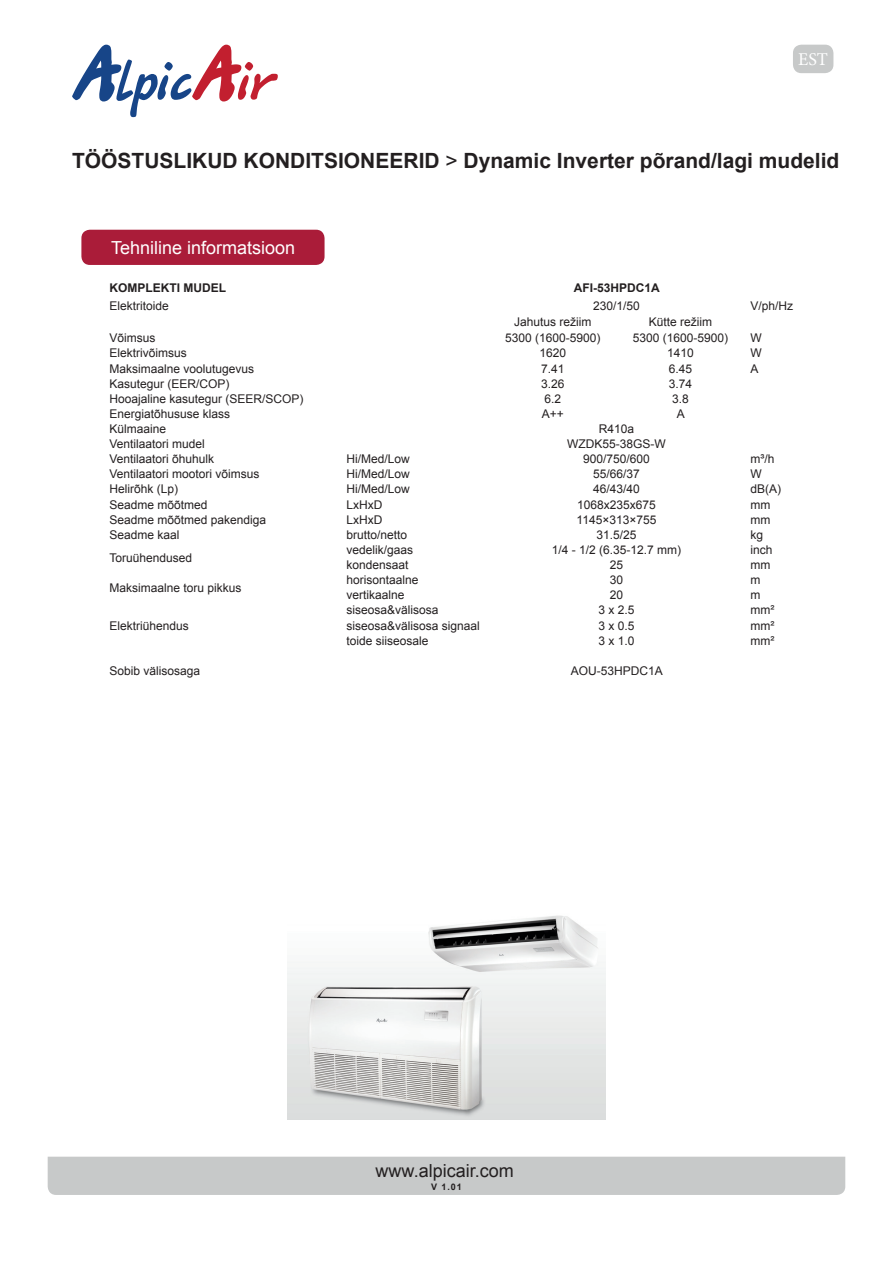
<style>
.page{position:relative;width:893px;height:1263px;background:#fff}
.page>*{position:absolute;margin:0;border:0;box-sizing:border-box;transform-origin:0 0}
.t1{font:700 21px "Arial";color:#231f20}
.t2{font:18px "Arial";color:#fff}
.t3{font:18px "Arial";color:#231f20}
.t4{font:18px "Minion Pro";color:#fff}
.Body_Row{font:12px/15.1px "Arial";color:#231f20}
.Header_Row{font:700 12px "Arial";color:#231f20}
.t5{font:700 9px "Arial";color:#231f20}
.s1{font-weight:400}
</style>
<div class="page">
<img style="left:287px;top:915px;width:319px;height:204px">
<svg style="left:72px;top:45px;width:206px;height:72px"></svg>
<div style="left:48px;top:1157px;width:797px;height:38px;background:#c7c9c9"></div>
<div style="left:793px;top:45px;width:40px;height:28px;background:#c7c9c9;border-radius:9px"></div>
<div style="left:81px;top:230px;width:244px;height:35px;background:#aa1c39;border-radius:9px"></div>
<h2 class="t4" style="left:798px;top:47px;width:31px">EST</h2>
<h1 class="t1" style="left:72px;top:146px;width:769px">TÖÖSTUSLIKUD KONDITSIONEERID <span class="s1">&gt;</span> Dynamic Inverter põrand/lagi mudelid</h1>
<h2 class="t2" style="left:111px;top:236px;width:186px">Tehniline informatsioon</h2>
<p class="Header_Row" style="left:109px;top:280px;width:118px">KOMPLEKTI MUDEL</p>
<p class="Body_Row" style="left:109px;top:299px;width:61px">Elektritoide</p>
<p class="Body_Row" style="left:750px;top:299px;width:44px">V/ph/Hz</p>
<p class="Body_Row" style="left:514px;top:314px;width:79px">Jahutus režiim</p>
<p class="Body_Row" style="left:649px;top:314px;width:65px">Kütte režiim</p>
<p class="Body_Row" style="left:109px;top:330px;width:48px">Võimsus</p>
<p class="Body_Row" style="left:750px;top:330px;width:13px">W</p>
<p class="Body_Row" style="left:109px;top:346px;width:79px">Elektrivõimsus</p>
<p class="Body_Row" style="left:750px;top:346px;width:13px">W</p>
<p class="Body_Row" style="left:109px;top:361px;width:146px">Maksimaalne voolutugevus</p>
<p class="Body_Row" style="left:750px;top:361px;width:10px">A</p>
<p class="Body_Row" style="left:109px;top:376px;width:196px">Kasutegur (EER/COP)<br>Hooajaline kasutegur (SEER/SCOP)<br>Energiatõhususe klass<br>Külmaaine<br>Ventilaatori mudel<br>Ventilaatori õhuhulk</p>
<p class="Header_Row" style="left:574px;top:280px;width:88px">AFI-53HPDC1A</p>
<p class="Body_Row" style="left:593px;top:299px;width:48px">230/1/50</p>
<p class="Body_Row" style="left:505px;top:330px;width:97px">5300 (1600-5900)</p>
<p class="Body_Row" style="left:633px;top:330px;width:97px">5300 (1600-5900)</p>
<p class="Body_Row" style="left:539px;top:346px;width:28px">1620</p>
<p class="Body_Row" style="left:667px;top:346px;width:28px">1410</p>
<p class="Body_Row" style="left:541px;top:361px;width:25px">7.41</p>
<p class="Body_Row" style="left:669px;top:361px;width:25px">6.45</p>
<p class="Body_Row" style="left:541px;top:376px;width:25px">3.26</p>
<p class="Body_Row" style="left:669px;top:376px;width:25px">3.74</p>
<p class="Body_Row" style="left:544px;top:391px;width:18px">6.2</p>
<p class="Body_Row" style="left:672px;top:391px;width:18px">3.8</p>
<p class="Body_Row" style="left:542px;top:406px;width:24px">A++</p>
<p class="Body_Row" style="left:677px;top:406px;width:10px">A</p>
<p class="Body_Row" style="left:599px;top:421px;width:37px">R410a</p>
<p class="Body_Row" style="left:567px;top:436px;width:100px">WZDK55-38GS-W</p>
<p class="Body_Row" style="left:583px;top:452px;width:68px">900/750/600</p>
<p class="Body_Row" style="left:593px;top:467px;width:48px">55/66/37</p>
<p class="Body_Row" style="left:593px;top:482px;width:48px">46/43/40</p>
<p class="Body_Row" style="left:577px;top:497px;width:80px">1068x235x675</p>
<p class="Body_Row" style="left:577px;top:512px;width:81px">1145×313×755</p>
<p class="Body_Row" style="left:597px;top:527px;width:42px">31.5/25</p>
<p class="Body_Row" style="left:552px;top:542px;width:131px">1/4 - 1/2 (6.35-12.7 mm)</p>
<p class="Body_Row" style="left:610px;top:557px;width:15px">25</p>
<p class="Body_Row" style="left:610px;top:572px;width:15px">30</p>
<p class="Body_Row" style="left:610px;top:588px;width:15px">20</p>
<p class="Body_Row" style="left:599px;top:603px;width:38px">3 x 2.5</p>
<p class="Body_Row" style="left:599px;top:618px;width:38px">3 x 0.5</p>
<p class="Body_Row" style="left:599px;top:633px;width:38px">3 x 1.0</p>
<p class="Body_Row" style="left:571px;top:663px;width:94px">AOU-53HPDC1A</p>
<p class="Body_Row" style="left:347px;top:452px;width:65px">Hi/Med/Low</p>
<p class="Body_Row" style="left:750px;top:452px;width:26px">m³/h</p>
<p class="Body_Row" style="left:109px;top:467px;width:152px">Ventilaatori mootori võimsus</p>
<p class="Body_Row" style="left:347px;top:467px;width:65px">Hi/Med/Low</p>
<p class="Body_Row" style="left:750px;top:467px;width:13px">W</p>
<p class="Body_Row" style="left:109px;top:482px;width:70px">Helirõhk (Lp)</p>
<p class="Body_Row" style="left:347px;top:482px;width:65px">Hi/Med/Low</p>
<p class="Body_Row" style="left:750px;top:482px;width:32px">dB(A)</p>
<p class="Body_Row" style="left:109px;top:497px;width:100px">Seadme mõõtmed</p>
<p class="Body_Row" style="left:347px;top:497px;width:37px">LxHxD</p>
<p class="Body_Row" style="left:750px;top:497px;width:21px">mm</p>
<p class="Body_Row" style="left:109px;top:512px;width:158px">Seadme mõõtmed pakendiga</p>
<p class="Body_Row" style="left:347px;top:512px;width:37px">LxHxD</p>
<p class="Body_Row" style="left:750px;top:512px;width:21px">mm</p>
<p class="Body_Row" style="left:109px;top:527px;width:72px">Seadme kaal</p>
<p class="Body_Row" style="left:347px;top:527px;width:62px">brutto/netto</p>
<p class="Body_Row" style="left:750px;top:527px;width:14px">kg</p>
<p class="Body_Row" style="left:109px;top:550px;width:84px">Toruühendused</p>
<p class="Body_Row" style="left:347px;top:542px;width:68px">vedelik/gaas</p>
<p class="Body_Row" style="left:750px;top:542px;width:24px">inch</p>
<p class="Body_Row" style="left:347px;top:557px;width:64px">kondensaat</p>
<p class="Body_Row" style="left:750px;top:557px;width:21px">mm</p>
<p class="Body_Row" style="left:347px;top:572px;width:74px">horisontaalne</p>
<p class="Body_Row" style="left:750px;top:572px;width:11px">m</p>
<p class="Body_Row" style="left:347px;top:588px;width:60px">vertikaalne</p>
<p class="Body_Row" style="left:750px;top:588px;width:11px">m</p>
<p class="Body_Row" style="left:109px;top:580px;width:134px">Maksimaalne toru pikkus</p>
<p class="Body_Row" style="left:347px;top:603px;width:94px">siseosa&amp;välisosa</p>
<p class="Body_Row" style="left:750px;top:603px;width:25px">mm²</p>
<p class="Body_Row" style="left:347px;top:618px;width:135px">siseosa&amp;välisosa signaal</p>
<p class="Body_Row" style="left:750px;top:618px;width:25px">mm²</p>
<p class="Body_Row" style="left:347px;top:633px;width:84px">toide siiseosale</p>
<p class="Body_Row" style="left:750px;top:633px;width:25px">mm²</p>
<p class="Body_Row" style="left:109px;top:618px;width:81px">Elektriühendus</p>
<p class="Body_Row" style="left:109px;top:663px;width:92px">Sobib välisosaga</p>
<h2 class="t3" style="left:376px;top:1159px;width:140px">www.alpicair.com</h2>
<p class="t5" style="left:431px;top:1181px;width:32px">V 1.01</p>
</div>
